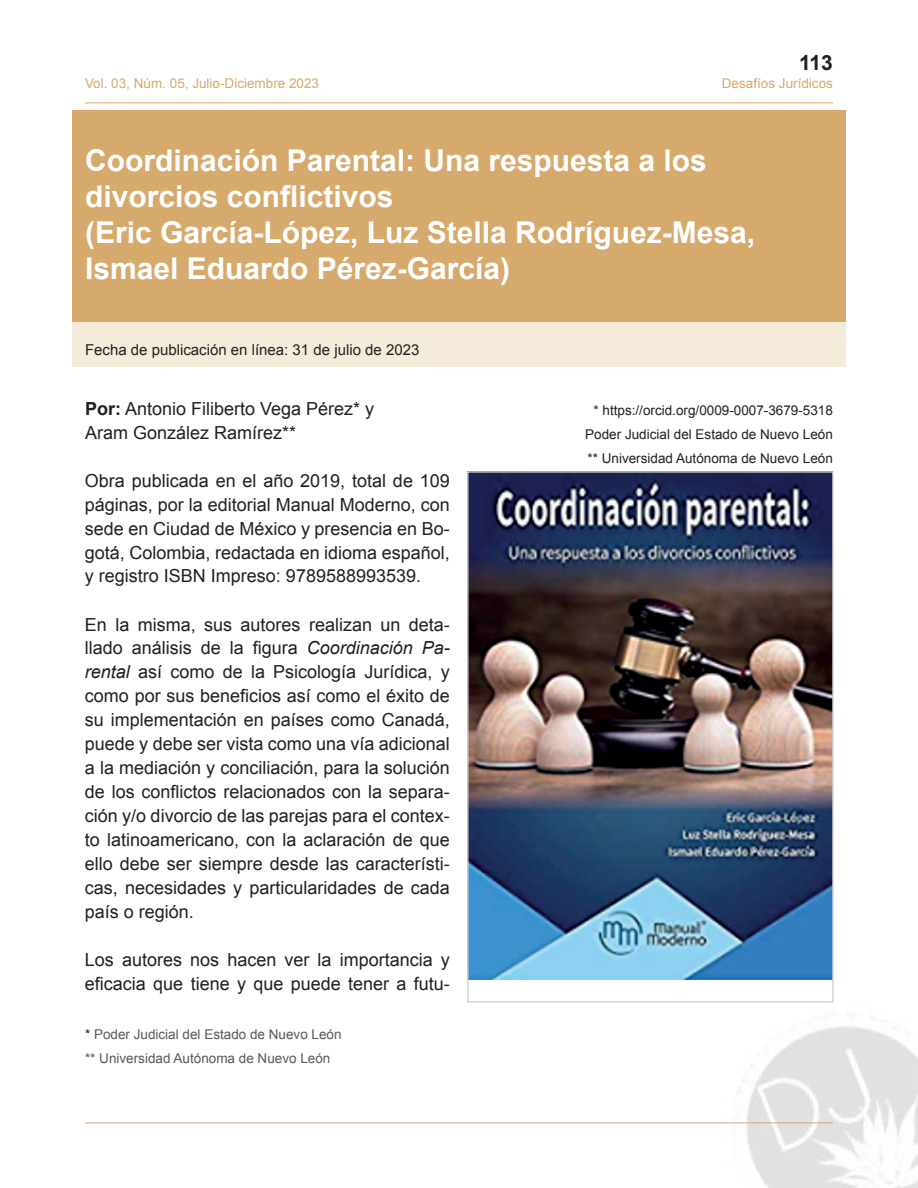
<style>
.page{position:relative;width:918px;height:1188px;background:#fff}
.page>*{position:absolute;margin:0;border:0;box-sizing:border-box;transform-origin:0 0}
.t1{font:700 30px/36px "Arial";color:#fff}
.t2{font:700 21px "Arial";color:#231f20}
.t3{font:18px/24px "Arial";color:#231f20}
.t4{font:15px "Arial";color:#231f20}
.t5{font:13.5px/24px "Arial";color:#231f20;text-align:justify}
.t6{font:13.5px/24px "Arial";color:#57585a}
.t7{font:13.5px "Arial";color:#d6a96d}
.s1{font-weight:700}
.s2{font-style:italic}
.s3{color:#231f20}
</style>
<div class="page">
<img style="left:650px;top:1016px;width:268px;height:172px">
<hr style="left:85px;top:1123px;width:748px;height:1px;background:#d6a96d">
<hr style="left:85px;top:103px;width:748px;height:1px;background:#d6a96d">
<div style="left:72px;top:322px;width:774px;height:45px;background:#f5ebda"></div>
<div style="left:72px;top:111px;width:774px;height:211px;background:#d6a96d"></div>
<img style="left:469px;top:473px;width:363px;height:507px">
<p class="t2" style="left:799px;top:49px;width:35px">113</p>
<p class="t7" style="left:85px;top:75px;width:236px">Vol. 03, Núm. 05, Julio-Diciembre 2023</p>
<p class="t7" style="left:722px;top:75px;width:113px">Desafíos Jurídicos</p>
<h1 class="t1" style="left:85px;top:143px;width:672px">Coordinación Parental: Una respuesta a los divorcios conflictivos<br>(Eric García-López, Luz Stella Rodríguez-Mesa, Ismael Eduardo Pérez-García)</h1>
<p class="t4" style="left:85px;top:339px;width:336px">Fecha de publicación en línea: 31 de julio de 2023</p>
<p class="t3" style="left:85px;top:396px;width:291px"><span class="s1">Por:</span> Antonio Filiberto Vega Pérez* y<br>Aram González Ramírez**</p>
<p class="t3" style="left:85px;top:468px;width:366px;text-align:justify">Obra publicada en el año 2019, total de 109 páginas, por la editorial Manual Moderno, con sede en Ciudad de México y presencia en Bo&shy;gotá, Colombia, redactada en idioma español, y registro ISBN Impreso: 9789588993539.</p>
<p class="t3" style="left:85px;top:612px;width:366px;text-align:justify">En la misma, sus autores realizan un deta&shy;llado análisis de la figura <span class="s2">Coordinación Pa&shy;rental</span> así como de la Psicología Jurídica, y como por sus beneficios así como el éxito de su implementación en países como Canadá, puede y debe ser vista como una vía adicional a la mediación y conciliación, para la solución de los conflictos relacionados con la separa&shy;ción y/o divorcio de las parejas para el contex&shy;to latinoamericano, con la aclaración de que ello debe ser siempre desde las característi&shy;cas, necesidades y particularidades de cada país o región.</p>
<p class="t3" style="left:85px;top:948px;width:366px">Los autores nos hacen ver la importancia y eficacia que tiene y que puede tener a futu-</p>
<p class="t6" style="left:85px;top:1022px;width:258px"><span class="s3">*</span> Poder Judicial del Estado de Nuevo León ** Universidad Autónoma de Nuevo León</p>
<p class="t5" style="left:585px;top:398px;width:249px;text-indent:8px">* https://orcid.org/0009-0007-3679-5318<br>Poder Judicial del Estado de Nuevo León ** Universidad Autónoma de Nuevo León</p>
</div>
